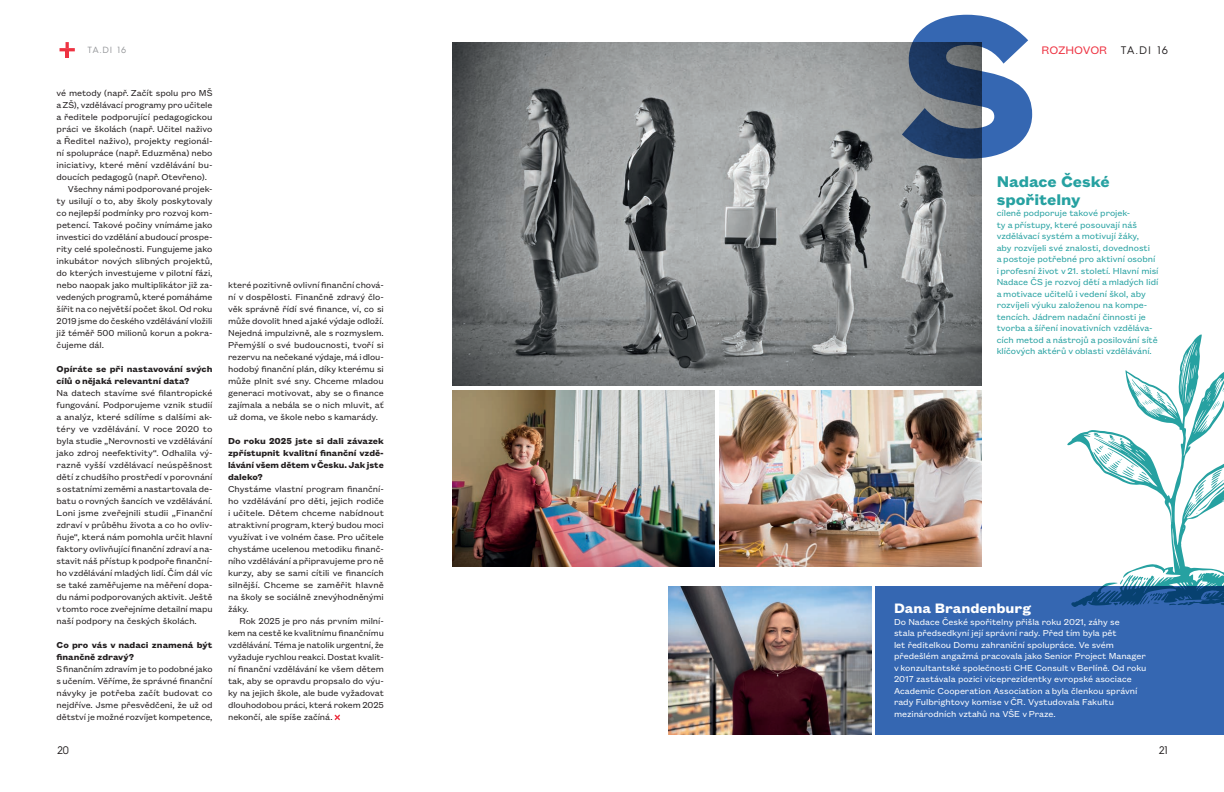
<style>
.page{position:relative;width:1224px;height:792px;background:#fff}
.page>*{position:absolute;margin:0;border:0;box-sizing:border-box;transform-origin:0 0}
.t1{font:700 220px "Founders Grotesk Text";color:#3567b2}
.t2{font:700 17px/18px "Founders Grotesk Text";letter-spacing:-.005em;color:#26a1a1}
.t3{font:700 15px "Founders Grotesk Text";letter-spacing:-.005em;color:#fff}
.t4{font:12px "Founders Grotesk Text";letter-spacing:-.015em;color:#ee3342}
.t5{font:11px "Hurme Geometric Sans 4";letter-spacing:.015em;color:#231f20}
.t6{font:9.5px/12px "Founders Grotesk Text";letter-spacing:-.005em;color:#231f20;text-align:justify}
.t7{font:9.5px/11.5px "Founders Grotesk Text";letter-spacing:-.005em;color:#26a1a1}
.t8{font:9.5px/11.5px "Founders Grotesk Text";letter-spacing:-.005em;color:#fff}
.t9{font:700 9.5px/12px "Founders Grotesk Text";letter-spacing:-.005em;color:#231f20}
.t10{font:9px "Hurme Geometric Sans 4";color:#939598}
</style>
<div class="page">
<img style="left:453px;top:42px;width:529px;height:344px">
<div style="left:875px;top:586px;width:349px;height:149px;background:#3567b2"></div>
<img style="left:720px;top:390px;width:262px;height:176px">
<img style="left:453px;top:390px;width:262px;height:176px">
<img style="left:669px;top:586px;width:202px;height:149px">
<svg style="left:334px;top:715px;width:6px;height:5px"></svg>
<svg style="left:1067px;top:334px;width:157px;height:272px"></svg>
<svg style="left:1188px;top:465px;width:36px;height:52px"></svg>
<svg style="left:1094px;top:433px;width:55px;height:46px"></svg>
<svg style="left:1132px;top:382px;width:39px;height:32px"></svg>
<svg style="left:1211px;top:401px;width:10px;height:18px"></svg>
<svg style="left:60px;top:42px;width:15px;height:15px"></svg>
<h1 class="t1" style="left:898px;top:-68px;width:145px">S</h1>
<p class="t10" style="left:88px;top:44px;width:40px">TA.DI 16</p>
<p class="t4" style="left:1042px;top:42px;width:67px">ROZHOVOR</p>
<p class="t5" style="left:1121px;top:42px;width:49px">TA.DI 16</p>
<p class="t6" style="left:57px;top:86px;width:157px">vé metody (např. Začít spolu pro MŠ</p>
<p class="t6" style="left:57px;top:98px;width:157px">a ZŠ), vzdělávací programy pro učitele</p>
<p class="t6" style="left:57px;top:110px;width:157px">a ředitele podporující pedagogickou</p>
<p class="t6" style="left:57px;top:122px;width:157px">práci ve školách (např. Učitel naživo</p>
<p class="t6" style="left:57px;top:134px;width:157px">a Ředitel naživo), projekty regionál‑</p>
<p class="t6" style="left:57px;top:146px;width:157px">ní spolupráce (např. Eduzměna) nebo</p>
<p class="t6" style="left:57px;top:158px;width:157px">iniciativy, které mění vzdělávání bu‑</p>
<p class="t6" style="left:57px;top:170px;width:152px">doucích pedagogů (např. Otevřeno).</p>
<p class="t6" style="left:68px;top:182px;width:146px">Všechny námi podporované projek‑</p>
<p class="t6" style="left:57px;top:194px;width:157px">ty usilují o to, aby školy poskytovaly</p>
<p class="t6" style="left:57px;top:206px;width:157px">co nejlepší podmínky pro rozvoj kom‑</p>
<p class="t6" style="left:57px;top:218px;width:157px">petencí. Takové počiny vnímáme jako</p>
<p class="t6" style="left:57px;top:230px;width:157px">investici do vzdělání a budoucí prospe‑</p>
<p class="t6" style="left:57px;top:242px;width:157px">rity celé společnosti. Fungujeme jako</p>
<p class="t6" style="left:57px;top:254px;width:157px">inkubátor nových slibných projektů,</p>
<p class="t6" style="left:57px;top:266px;width:157px">do kterých investujeme v pilotní fázi,</p>
<p class="t6" style="left:57px;top:278px;width:157px">nebo naopak jako multiplikátor již za‑</p>
<p class="t6" style="left:57px;top:290px;width:157px">vedených programů, které pomáháme</p>
<p class="t6" style="left:57px;top:302px;width:157px">šířit na co největší počet škol. Od roku</p>
<p class="t6" style="left:57px;top:314px;width:157px">2019 jsme do českého vzdělávání vložili</p>
<p class="t6" style="left:57px;top:326px;width:157px">již téměř 500 milionů korun a pokra‑</p>
<p class="t6" style="left:57px;top:338px;width:49px">čujeme dál.</p>
<p class="t9" style="left:57px;top:362px;width:157px">Opíráte se při nastavování svých cílů o nějaká relevantní data?</p>
<p class="t6" style="left:57px;top:386px;width:157px">Na datech stavíme své filantropické fungování. Podporujeme vznik studií a analýz, které sdílíme s dalšími ak‑ téry ve vzdělávání. V roce 2020 to byla studie „Nerovnosti ve vzdělávání jako zdroj neefektivity“. Odhalila vý‑ razně vyšší vzdělávací neúspěšnost dětí z chudšího prostředí v porovnání s ostatními zeměmi a nastartovala de‑ batu o rovných šancích ve vzdělávání.<br>Loni jsme zveřejnili studii „Finanční zdraví v průběhu života a co ho ovliv‑ ňuje“, která nám pomohla určit hlavní faktory ovlivňující finanční zdraví a na‑ stavit náš přístup k podpoře finanční‑ ho vzdělávání mladých lidí. Čím dál víc se také zaměřujeme na měření dopa‑ du námi podporovaných aktivit. Ještě v tomto roce zveřejníme detailní mapu naší podpory na českých školách.</p>
<p class="t9" style="left:57px;top:638px;width:157px">Co pro vás v nadaci znamená být finančně zdravý?</p>
<p class="t6" style="left:57px;top:662px;width:157px">S finančním zdravím je to podobné jako s učením. Věříme, že správné finanční návyky je potřeba začít budovat co nejdříve. Jsme přesvědčeni, že už od dětství je možné rozvíjet kompetence,</p>
<h2 class="t2" style="left:997px;top:171px;width:114px">Nadace České spořitelny</h2>
<p class="t7" style="left:997px;top:207px;width:163px">cíleně podporuje takové projek‑<br>ty a přístupy, které posouvají náš vzdělávací systém a motivují žáky,<br>aby rozvíjeli své znalosti, dovednosti<br>a postoje potřebné pro aktivní osobní i profesní život v 21. století. Hlavní misí Nadace ČS je rozvoj dětí a mladých lidí a motivace učitelů i vedení škol, aby rozvíjeli výuku založenou na kompe‑ tencích. Jádrem nadační činnosti je tvorba a šíření inovativních vzděláva‑ cích metod a nástrojů a posilování sítě klíčových aktérů v oblasti vzdělávání.</p>
<p class="t6" style="left:228px;top:278px;width:157px">které pozitivně ovlivní finanční chová‑ ní v dospělosti. Finančně zdravý člo‑ věk správně řídí své finance, ví, co si může dovolit hned a jaké výdaje odloží.<br>Nejedná impulzivně, ale s rozmyslem.<br>Přemýšlí o své budoucnosti, tvoří si rezervu na nečekané výdaje, má i dlou‑ hodobý finanční plán, díky kterému si může plnit své sny. Chceme mladou generaci motivovat, aby se o finance zajímala a nebála se o nich mluvit, ať už doma, ve škole nebo s kamarády.</p>
<p class="t9" style="left:228px;top:434px;width:157px;text-align:justify">Do roku 2025 jste si dali závazek zpřístupnit kvalitní finanční vzdě‑ lávání všem dětem v Česku. Jak jste daleko?</p>
<p class="t6" style="left:228px;top:482px;width:157px">Chystáme vlastní program finanční‑ ho vzdělávání pro děti, jejich rodiče i učitele. Dětem chceme nabídnout atraktivní program, který budou moci využívat i ve volném čase. Pro učitele chystáme ucelenou metodiku finanč‑ ního vzdělávání a připravujeme pro ně kurzy, aby se sami cítili ve financích silnější. Chceme se zaměřit hlavně na školy se sociálně znevýhodněnými žáky.</p>
<p class="t6" style="left:228px;top:614px;width:157px;text-indent:11px">Rok 2025 je pro nás prvním milní‑ kem na cestě ke kvalitnímu finančnímu vzdělávání. Téma je natolik urgentní, že vyžaduje rychlou reakci. Dostat kvalit‑ ní finanční vzdělávání ke všem dětem tak, aby se opravdu propsalo do výu‑ ky na jejich škole, ale bude vyžadovat dlouhodobou práci, která rokem 2025 nekončí, ale spíše začíná.</p>
<h3 class="t3" style="left:894px;top:598px;width:139px">Dana Brandenburg</h3>
<p class="t8" style="left:894px;top:615px;width:254px">Do Nadace České spořitelny přišla roku 2021, záhy se<br>stala předsedkyní její správní rady. Před tím byla pět<br>let ředitelkou Domu zahraniční spolupráce. Ve svém předešlém angažmá pracovala jako Senior Project Manager v konzultantské společnosti CHE Consult v Berlíně. Od roku 2017 zastávala pozici viceprezidentky evropské asociace Academic Cooperation Association a byla členkou správní rady Fulbrightovy komise v ČR. Vystudovala Fakultu mezinárodních vztahů na VŠE v Praze.</p>
<p class="t5" style="left:57px;top:742px;width:13px">20</p>
<p class="t5" style="left:1159px;top:742px;width:10px">21</p>
</div>
